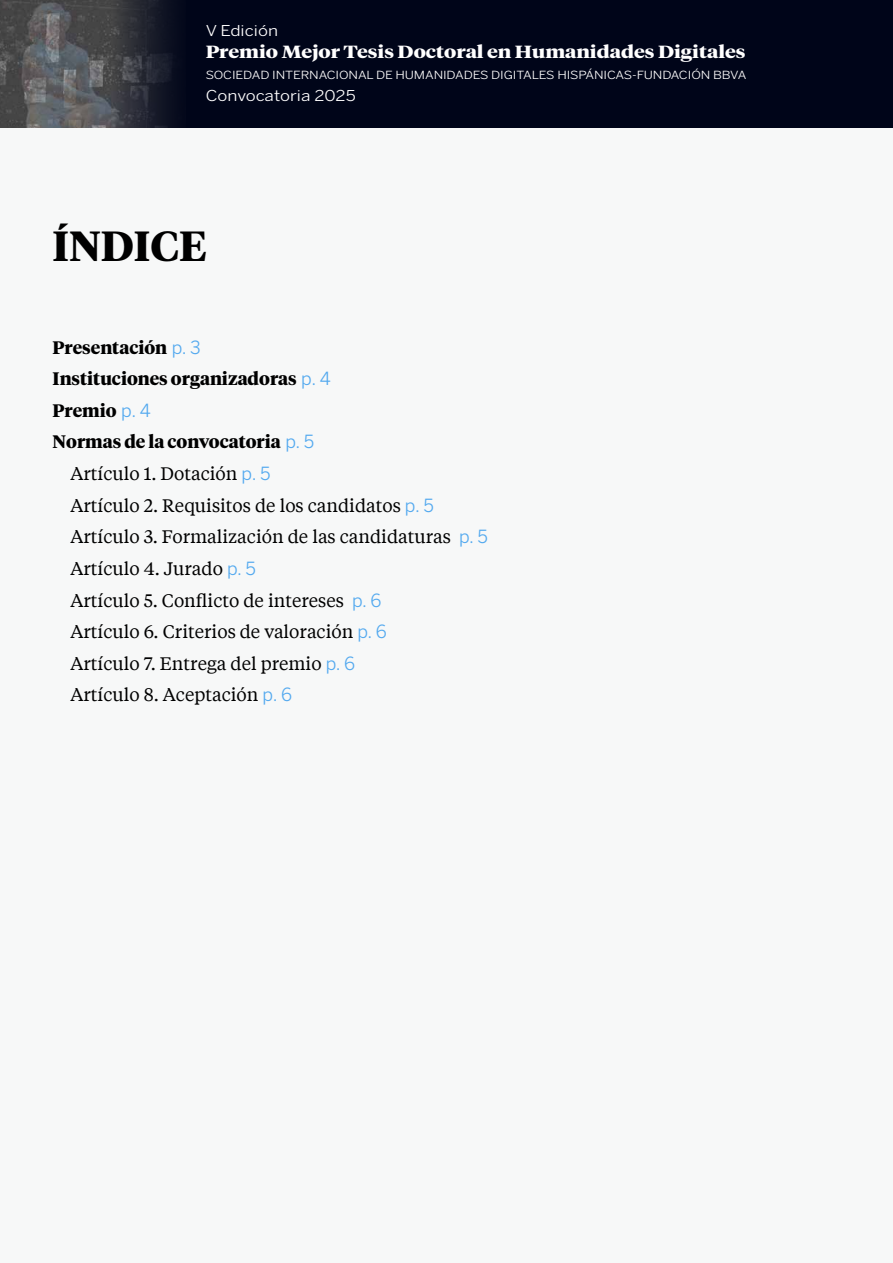
<style>
.page{position:relative;width:893px;height:1263px;background:#f7f8f8}
.page>*{position:absolute;margin:0;border:0;box-sizing:border-box;transform-origin:0 0}
.t1{font:700 42px "Tiempos Headline";color:#000}
.t2{font:18px/31.7px "Tiempos Text";color:#000}
.t3{font:700 18px/31.7px "Tiempos Headline";color:#000}
.t4{font:700 17.55px "Tiempos Headline";color:#fff;scale:1.16 1}
.t5{font:14.85px "Benton Sans BBVA";color:#fff;scale:1.16 1}
.t6{font:11.1px "Benton Sans BBVA";letter-spacing:-.01em;color:#fff;scale:1.16 1}
.s1{font-family:"Benton Sans BBVA";font-weight:400;color:#53a9ef}
.s2{font-family:"Benton Sans BBVA";color:#53a9ef}
</style>
<div class="page">
<div style="left:0;top:0;width:893px;height:128px;background:#000519"></div>
<img style="left:0;top:0;width:112px;height:128px">
<svg style="left:112px;top:0;width:64px;height:128px"></svg>
<p class="t5" style="left:206px;top:22px;width:64px">V Edición</p>
<p class="t4" style="left:206px;top:41px;width:467px">Premio Mejor Tesis Doctoral en Humanidades Digitales</p>
<p class="t6" style="left:206px;top:69px;width:468px">SOCIEDAD INTERNACIONAL DE HUMANIDADES DIGITALES HISPÁNICAS-FUNDACIÓN BBVA</p>
<p class="t5" style="left:206px;top:86px;width:131px">Convocatoria 2025</p>
<h1 class="t1" style="left:53px;top:221px;width:156px">ÍNDICE</h1>
<p class="t3" style="left:53px;top:331px;width:280px">Presentación <span class="s1">p. 3<br></span>Instituciones organizadoras <span class="s1">p. 4<br></span>Premio <span class="s1">p. 4<br></span>Normas de la convocatoria <span class="s1">p. 5</span></p>
<p class="t2" style="left:71px;top:457px;width:419px">Artículo 1. Dotación <span class="s2">p. 5<br></span>Artículo 2. Requisitos de los candidatos <span class="s2">p. 5<br></span>Artículo 3. Formalización de las candidaturas <span class="s2">p. 5<br></span>Artículo 4. Jurado <span class="s2">p. 5<br></span>Artículo 5. Conflicto de intereses <span class="s2">p. 6<br></span>Artículo 6. Criterios de valoración <span class="s2">p. 6<br></span>Artículo 7. Entrega del premio <span class="s2">p. 6<br></span>Artículo 8. Aceptación <span class="s2">p. 6</span></p>
</div>
